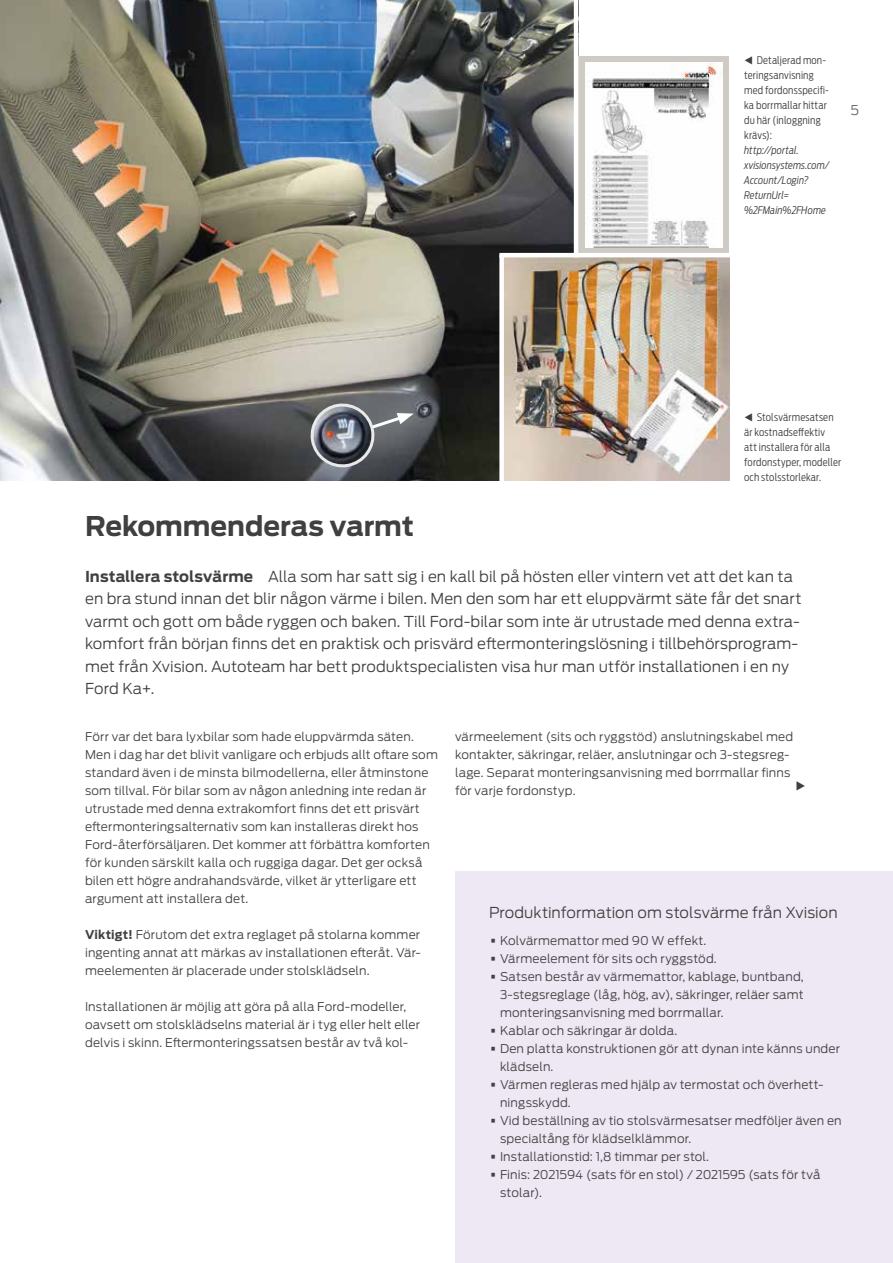
<style>
.page{position:relative;width:893px;height:1263px;background:#fff}
.page>*{position:absolute;margin:0;border:0;box-sizing:border-box;transform-origin:0 0}
.t1{font:700 27px "Ford Antenna";color:#404040}
.t2{font:300 15px/22.5px "Ford Antenna";color:#404040}
.t3{font:300 13.5px "Ford Antenna";color:#636362}
.t4{font:300 12px/18px "Ford Antenna";letter-spacing:.015em;color:#404040}
.t5{font:300 10.5px/15px "Ford Antenna Cond";letter-spacing:.015em;color:#404040}
.t6{font:italic 300 10.5px/15px "Ford Antenna Cond";letter-spacing:.01em;color:#404040}
.s1{font-weight:700}
.s2{font-size:24px}
</style>
<div class="page">
<img style="left:0;top:0;width:574px;height:480px">
<div style="left:578px;top:56px;width:151px;height:200px;background:#d0cac4"></div>
<img style="left:585px;top:63px;width:137px;height:184px">
<img style="left:504px;top:257px;width:225px;height:223px">
<div style="left:499px;top:255px;width:5px;height:230px;background:#fff"></div>
<hr style="left:499px;top:253px;width:234px;height:4px;background:#fff">
<div style="left:455px;top:872px;width:438px;height:391px;background:#eee7f4"></div>
<svg style="left:310px;top:403px;width:104px;height:66px;background:#6d7076"></svg>
<p class="t5" style="left:744px;top:52px;width:86px;text-indent:13px">Detaljerad mon&shy;teringsanvisning med fordonsspecifi&shy;ka borrmallar hittar du här (inloggning krävs):</p>
<p class="t6" style="left:744px;top:142px;width:87px">http://portal. xvisionsystems.com/<br>Account/Login?<br>ReturnUrl= %2FMain%2FHome</p>
<p class="t3" style="left:850px;top:99px;width:10px">5</p>
<p class="t5" style="left:744px;top:408px;width:98px;text-indent:13px">Stolsvärmesatsen är kostnadseffektiv<br>att installera för alla fordonstyper, modeller och stolsstorlekar.</p>
<h1 class="t1" style="left:85px;top:502px;width:330px">Rekommenderas varmt</h1>
<p class="t2" style="left:85px;top:563px;width:718px"><span class="s1">Installera stolsvärme</span> Alla som har satt sig i en kall bil på hösten eller vintern vet att det kan ta en bra stund innan det blir någon värme i bilen. Men den som har ett eluppvärmt säte får det snart varmt och gott om både ryggen och baken. Till Ford-bilar som inte är utrustade med denna extra&shy;komfort från början finns det en praktisk och prisvärd eftermonteringslösning i tillbehörsprogram&shy;met från Xvision. Autoteam har bett produktspecialisten visa hur man utför installationen i en ny Ford Ka+.</p>
<p class="t4" style="left:85px;top:726px;width:354px">Förr var det bara lyxbilar som hade eluppvärmda säten.<br>Men i dag har det blivit vanligare och erbjuds allt oftare som standard även i de minsta bilmodellerna, eller åtminstone som tillval. För bilar som av någon anledning inte redan är utrustade med denna extrakomfort finns det ett prisvärt eftermonteringsalternativ som kan installeras direkt hos Ford-återförsäljaren. Det kommer att förbättra komforten för kunden särskilt kalla och ruggiga dagar. Det ger också bilen ett högre andrahandsvärde, vilket är ytterligare ett argument att installera det.</p>
<p class="t4" style="left:85px;top:924px;width:337px;text-align:justify"><span class="s1">Viktigt!</span> Förutom det extra reglaget på stolarna kommer ingenting annat att märkas av installationen efteråt. Vär&shy;meelementen är placerade under stolsklädseln.</p>
<p class="t4" style="left:85px;top:996px;width:337px">Installationen är möjlig att göra på alla Ford-modeller, oavsett om stolsklädselns material är i tyg eller helt eller delvis i skinn. Eftermonteringssatsen består av två kol-</p>
<p class="t4" style="left:455px;top:726px;width:340px">värmeelement (sits och ryggstöd) anslutningskabel med kontakter, säkringar, reläer, anslutningar och 3-stegsreg&shy;lage. Separat monteringsanvisning med borrmallar finns för varje fordonstyp.</p>
<p class="t2" style="left:489px;top:899px;width:350px">Produktinformation om stolsvärme från Xvision</p>
<p class="t4" style="left:489px;top:930px;width:219px"><span class="s2">•</span> Kolvärmemattor med 90 W effekt.</p>
<p class="t4" style="left:489px;top:948px;width:229px"><span class="s2">•</span> Värmeelement för sits och ryggstöd.</p>
<p class="t4" style="left:500px;top:966px;width:305px;text-align:justify;text-indent:-11px"><span class="s2">•</span> Satsen består av värmemattor, kablage, buntband, 3-stegsreglage (låg, hög, av), säkringer, reläer samt monteringsanvisning med borrmallar.</p>
<p class="t4" style="left:489px;top:1020px;width:190px"><span class="s2">•</span> Kablar och säkringar är dolda.</p>
<p class="t4" style="left:500px;top:1038px;width:342px;text-indent:-11px"><span class="s2">•</span> Den platta konstruktionen gör att dynan inte känns under klädseln.</p>
<p class="t4" style="left:500px;top:1074px;width:325px;text-indent:-11px"><span class="s2">•</span> Värmen regleras med hjälp av termostat och överhett&shy;ningsskydd.</p>
<p class="t4" style="left:500px;top:1110px;width:343px;text-indent:-11px"><span class="s2">•</span> Vid beställning av tio stolsvärmesatser medföljer även en specialtång för klädselklämmor.</p>
<p class="t4" style="left:489px;top:1146px;width:222px"><span class="s2">•</span> Installationstid: 1,8 timmar per stol.</p>
<p class="t4" style="left:500px;top:1164px;width:322px;text-indent:-11px"><span class="s2">•</span> Finis: 2021594 (sats för en stol) / 2021595 (sats för två stolar).</p>
</div>
